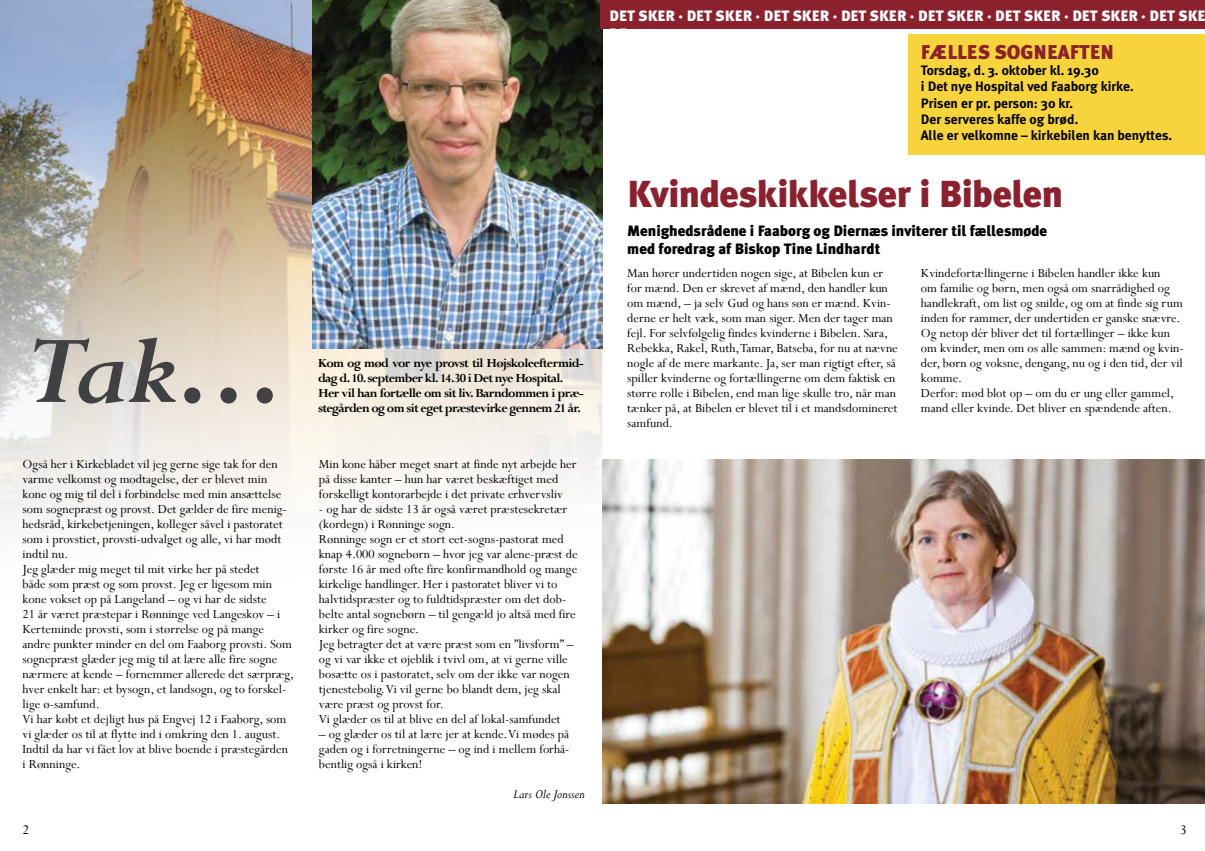
<style>
.page{position:relative;width:1205px;height:851px;background:#fff}
.page>*{position:absolute;margin:0;border:0;box-sizing:border-box;transform-origin:0 0}
.t1{font:italic 700 108.75px "Perpetua";color:#414042}
.t2{font:900 37.5px "Meta Plus";letter-spacing:-.01em;color:#8c212e}
.t3{font:900 20px "Meta Plus";color:#8c212e}
.t4{font:900 15px/18px "Meta Plus";color:#000}
.t5{font:900 15px "Meta Plus";color:#fff}
.t6{font:15px "Perpetua";color:#000}
.t7{font:13.75px/15px "Perpetua";color:#000}
.t8{font:700 13.75px/15px "Perpetua";letter-spacing:-.05em;color:#000}
.t9{font:italic 13.75px "Perpetua";color:#000}
.t10{font:700 13.62px/16.4px "Meta Plus";color:#000}
</style>
<div class="page">
<img style="left:0;top:0;width:602px;height:516px">
<img style="left:313px;top:0;width:289px;height:348px">
<img style="left:602px;top:459px;width:603px;height:344px">
<div style="left:908px;top:34px;width:297px;height:121px;background:#f7d43b"></div>
<div style="left:600px;top:0;width:605px;height:29px;background:#8c212e"></div>
<p class="t5" style="left:609px;top:7px;width:39px">Det sker</p>
<p class="t5" style="left:678px;top:7px;width:48px">· Det sker</p>
<p class="t5" style="left:755px;top:7px;width:48px">· Det sker</p>
<p class="t5" style="left:833px;top:7px;width:48px">· Det sker</p>
<p class="t5" style="left:910px;top:7px;width:48px">· Det sker</p>
<p class="t5" style="left:987px;top:7px;width:48px">· Det sker</p>
<p class="t5" style="left:1064px;top:7px;width:48px">· Det sker</p>
<p class="t5" style="left:1141px;top:7px;width:48px">· Det ske</p>
<p class="t5" style="left:609px;top:25px;width:17px">De</p>
<h3 class="t3" style="left:921px;top:40px;width:160px">FÆLLES Sogneaften</h3>
<p class="t10" style="left:921px;top:62px;width:253px">Torsdag, d. 3. oktober kl. 19.30<br>i Det nye Hospital ved Faaborg kirke.<br>Prisen er pr. person: 30 kr.<br>Der serveres kaffe og brød.<br>Alle er velkomne – kirkebilen kan benyttes.</p>
<h1 class="t1" style="left:23px;top:302px;width:262px">Tak…</h1>
<p class="t7" style="left:23px;top:456px;width:273px">Også her i Kirkebladet vil jeg gerne sige tak for den varme velkomst og modtagelse, der er blevet min kone og mig til del i forbindelse med min ansættelse som sognepræst og provst. Det gælder de fire menig&shy;hedsråd, kirkebetjeningen, kolleger såvel i pastoratet som i provstiet, provsti-udvalget og alle, vi har mødt indtil nu.<br>Jeg glæder mig meget til mit virke her på stedet<br>både som præst og som provst. Jeg er ligesom min kone vokset op på Langeland – og vi har de sidste<br>21 år været præstepar i Rønninge ved Langeskov – i Kerteminde provsti, som i størrelse og på mange andre punkter minder en del om Faaborg provsti. Som sognepræst glæder jeg mig til at lære alle fire sogne nærmere at kende – fornemmer allerede det særpræg, hver enkelt har: et bysogn, et landsogn, og to forskel&shy;lige ø-samfund.<br>Vi har købt et dejligt hus på Engvej 12 i Faaborg, som vi glæder os til at flytte ind i omkring den 1. august.<br>Indtil da har vi fået lov at blive boende i præstegården i Rønninge.</p>
<p class="t8" style="left:318px;top:355px;width:267px">Kom og mød vor nye provst til Højskoleeftermid&shy;dag d. 10. september kl. 14.30 i Det nye Hospital.<br>Her vil han fortælle om sit liv. Barndommen i præ&shy;stegården og om sit eget præstevirke gennem 21 år.</p>
<p class="t7" style="left:319px;top:456px;width:259px">Min kone håber meget snart at finde nyt arbejde her på disse kanter – hun har været beskæftiget med forskelligt kontorarbejde i det private erhvervsliv</p>
<p class="t7" style="left:319px;top:501px;width:260px">- og har de sidste 13 år også været præstesekretær (kordegn) i Rønninge sogn.<br>Rønninge sogn er et stort eet-sogns-pastorat med knap 4.000 sognebørn – hvor jeg var alene-præst de første 16 år med ofte fire konfirmandhold og mange kirkelige handlinger. Her i pastoratet bliver vi to halvtidspræster og to fuldtidspræster om det dob&shy;belte antal sognebørn – til gengæld jo altså med fire kirker og fire sogne.<br>Jeg betragter det at være præst som en ”livsform” – og vi var ikke et øjeblik i tvivl om, at vi gerne ville bosætte os i pastoratet, selv om der ikke var nogen tjenestebolig. Vi vil gerne bo blandt dem, jeg skal være præst og provst for.<br>Vi glæder os til at blive en del af lokal-samfundet</p>
<p class="t7" style="left:319px;top:726px;width:252px;text-align:justify">– og glæder os til at lære jer at kende. Vi mødes på gaden og i forretningerne – og ind i mellem forhå&shy;bentlig også i kirken!</p>
<p class="t9" style="left:513px;top:785px;width:73px">Lars Ole Jonssen</p>
<h2 class="t2" style="left:627px;top:172px;width:437px">Kvindeskikkelser i Bibelen</h2>
<p class="t4" style="left:627px;top:222px;width:421px">Menighedsrådene i Faaborg og Diernæs inviterer til fællesmøde med foredrag af Biskop Tine Lindhardt</p>
<p class="t7" style="left:627px;top:265px;width:272px">Man hører undertiden nogen sige, at Bibelen kun er for mænd. Den er skrevet af mænd, den handler kun om mænd, – ja selv Gud og hans søn er mænd. Kvin&shy;derne er helt væk, som man siger. Men der tager man fejl. For selvfølgelig findes kvinderne i Bibelen. Sara, Rebekka, Rakel, Ruth, Tamar, Batseba, for nu at nævne nogle af de mere markante. Ja, ser man rigtigt efter, så spiller kvinderne og fortællingerne om dem faktisk en større rolle i Bibelen, end man lige skulle tro, når man tænker på, at Bibelen er blevet til i et mandsdomineret</p>
<p class="t7" style="left:627px;top:415px;width:47px">samfund.</p>
<p class="t7" style="left:921px;top:265px;width:264px">Kvindefortællingerne i Bibelen handler ikke kun<br>om familie og børn, men også om snarrådighed og handlekraft, om list og snilde, og om at finde sig rum inden for rammer, der undertiden er ganske snævre.<br>Og netop dér bliver det til fortællinger – ikke kun om kvinder, men om os alle sammen: mænd og kvin&shy;der, børn og voksne, dengang, nu og i den tid, der vil komme.<br>Derfor: mød blot op – om du er ung eller gammel, mand eller kvinde. Det bliver en spændende aften.</p>
<p class="t6" style="left:23px;top:819px;width:8px">2</p>
<p class="t6" style="left:1180px;top:819px;width:8px">3</p>
</div>
